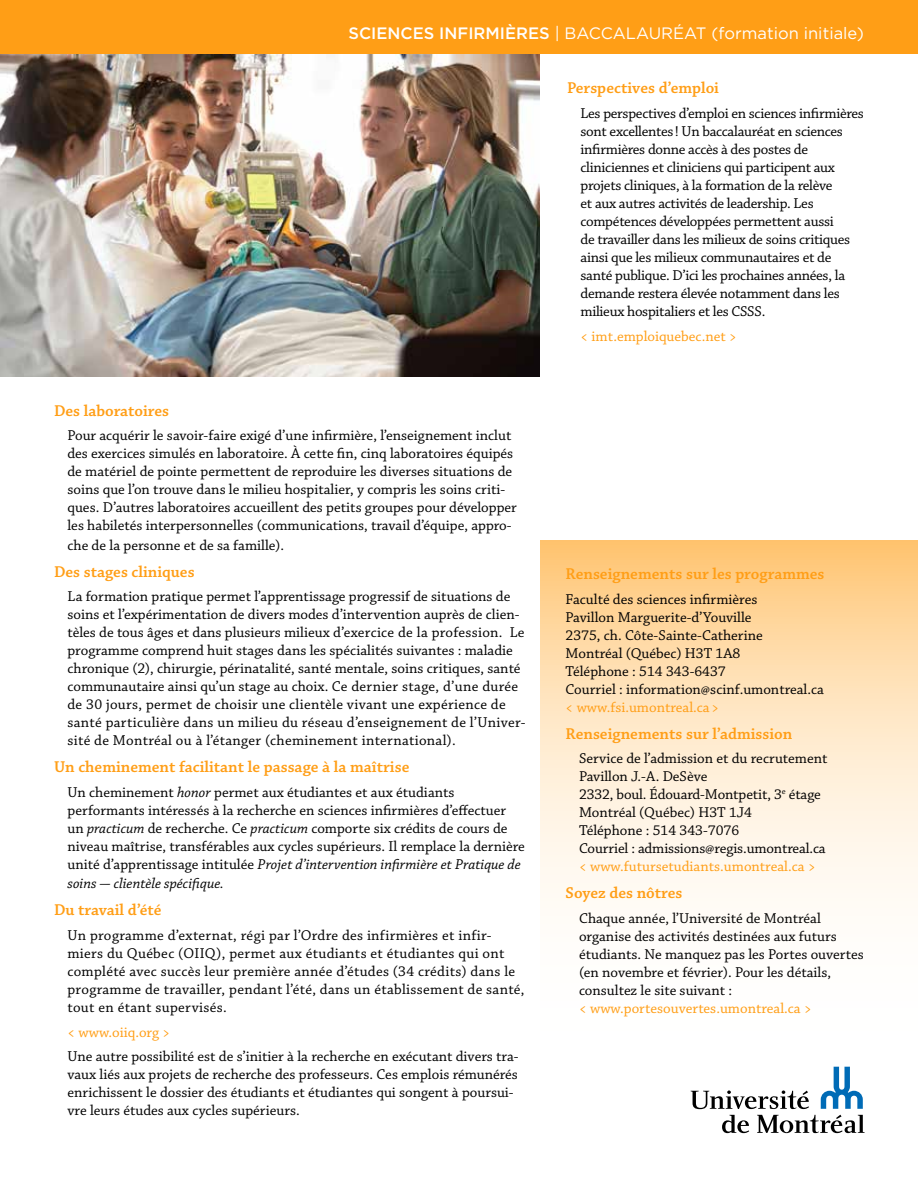
<style>
.page{position:relative;width:918px;height:1188px;background:#fff}
.page>*{position:absolute;margin:0;border:0;box-sizing:border-box;transform-origin:0 0}
.t1{font:600 16.5px "Chaparral Pro";color:#ff9e16}
.t2{font:16.5px "Gotham";color:#fff}
.t3{font:15px/18px "Chaparral Pro";color:#000}
.t4{font:15px/18px "Chaparral Pro";letter-spacing:-.02em;color:#000}
.t5{font:15px/18px "Chaparral Pro";letter-spacing:.02em;color:#000}
.t6{font:15px "Chaparral Pro";color:#ff9e16}
.t7{font:italic 15px "Chaparral Pro";color:#000}
.s1{font-weight:500}
.s2{font-style:italic}
</style>
<div class="page">
<div style="left:0;top:0;width:918px;height:54px;background:#ff9e16"></div>
<img style="left:0;top:54px;width:540px;height:322px">
<svg style="left:540px;top:540px;width:378px;height:527px"></svg>
<svg style="left:821px;top:1067px;width:42px;height:42px"></svg>
<svg style="left:691px;top:1090px;width:118px;height:19px"></svg>
<svg style="left:722px;top:1115px;width:27px;height:18px"></svg>
<svg style="left:757px;top:1115px;width:108px;height:18px"></svg>
<p class="t2" style="left:349px;top:24px;width:517px"><span class="s1">SCIENCES INFIRMIÈRES</span> | BACCALAURÉAT (formation initiale)</p>
<p class="t1" style="left:54px;top:401px;width:117px">Des laboratoires</p>
<p class="t3" style="left:68px;top:427px;width:451px">Pour acquérir le savoir-faire exigé d’une infirmière, l’enseignement inclut des exercices simulés en laboratoire. À cette fin, cinq laboratoires équipés de matériel de pointe permettent de reproduire les diverses situations de soins que l’on trouve dans le milieu hospitalier, y compris les soins criti&shy;ques. D’autres laboratoires accueillent des petits groupes pour développer les habiletés interpersonnelles (communications, travail d’équipe, appro-</p>
<p class="t3" style="left:68px;top:537px;width:218px">che de la personne et de sa famille).</p>
<p class="t1" style="left:54px;top:562px;width:142px">Des stages cliniques</p>
<p class="t3" style="left:68px;top:588px;width:460px">La formation pratique permet l’apprentissage progressif de situations de soins et l’expérimentation de divers modes d’intervention auprès de clien&shy;tèles de tous âges et dans plusieurs milieux d’exercice de la profession. Le programme comprend huit stages dans les spécialités suivantes : maladie chronique (2), chirurgie, périnatalité, santé mentale, soins critiques, santé communautaire ainsi qu’un stage au choix. Ce dernier stage, d’une durée de 30 jours, permet de choisir une clientèle vivant une expérience de santé particulière dans un milieu du réseau d’enseignement de l’Univer&shy;sité de Montréal ou à l’étanger (cheminement international).</p>
<p class="t1" style="left:54px;top:757px;width:357px">Un cheminement facilitant le passage à la maîtrise</p>
<p class="t3" style="left:68px;top:784px;width:459px">Un cheminement <span class="s2">honor</span> permet aux étudiantes et aux étudiants performants intéressés à la recherche en sciences infirmières d’effectuer un <span class="s2">practicum</span> de recherche. Ce <span class="s2">practicum</span> comporte six crédits de cours de niveau maîtrise, transférables aux cycles supérieurs. Il remplace la dernière unité d’apprentissage intitulée <span class="s2">Projet d’intervention infirmière et Pratique de</span></p>
<p class="t7" style="left:68px;top:875px;width:158px">soins - clientèle spécifique.</p>
<p class="t1" style="left:54px;top:900px;width:109px">Du travail d’été</p>
<p class="t5" style="left:68px;top:927px;width:459px">Un programme d’externat, régi par l’Ordre des infirmières et infir&shy;miers du Québec (OIIQ), permet aux étudiants et étudiantes qui ont complété avec succès leur première année d’études (34 crédits) dans le programme de travailler, pendant l’été, dans un établissement de santé, tout en étant supervisés.</p>
<p class="t6" style="left:68px;top:1023px;width:104px">&lt; www.oiiq.org &gt;</p>
<p class="t3" style="left:68px;top:1048px;width:453px">Une autre possibilité est de s’initier à la recherche en exécutant divers tra&shy;vaux liés aux projets de recherche des professeurs. Ces emplois rémunérés enrichissent le dossier des étudiants et étudiantes qui songent à poursui&shy;vre leurs études aux cycles supérieurs.</p>
<p class="t1" style="left:567px;top:79px;width:154px">Perspectives d’emploi</p>
<p class="t4" style="left:580px;top:105px;width:285px">Les perspectives d’emploi en sciences infirmières sont excellentes! Un baccalauréat en sciences infirmières donne accès à des postes de cliniciennes et cliniciens qui participent aux projets cliniques, à la formation de la relève<br>et aux autres activités de leadership. Les compétences développées permettent aussi<br>de travailler dans les milieux de soins critiques ainsi que les milieux communautaires et de santé publique. D’ici les prochaines années, la demande restera élevée notamment dans les milieux hospitaliers et les CSSS.</p>
<p class="t6" style="left:580px;top:328px;width:158px">&lt; imt.emploiquebec.net &gt;</p>
<p class="t1" style="left:566px;top:565px;width:261px">Renseignements sur les programmes</p>
<p class="t3" style="left:566px;top:591px;width:260px">Faculté des sciences infirmières<br>Pavillon Marguerite-d’Youville<br>2375, ch. Côte-Sainte-Catherine<br>Montréal (Québec) H3T 1A8<br>Téléphone : 514 343-6437<br>Courriel : information@scinf.umontreal.ca</p>
<p class="t6" style="left:566px;top:699px;width:155px">&lt; www.fsi.umontreal.ca&gt;</p>
<p class="t1" style="left:566px;top:724px;width:228px">Renseignements sur l’admission</p>
<p class="t3" style="left:579px;top:750px;width:250px">Service de l’admission et du recrutement Pavillon J.-A. DeSève<br>2332, boul. Édouard-Montpetit, 3<sup>e</sup> étage Montréal (Québec) H3T 1J4<br>Téléphone : 514 343-7076<br>Courriel : admissions@regis.umontreal.ca</p>
<p class="t6" style="left:579px;top:858px;width:238px">&lt; www.futursetudiants.umontreal.ca &gt;</p>
<p class="t1" style="left:566px;top:883px;width:118px">Soyez des nôtres</p>
<p class="t3" style="left:579px;top:909px;width:286px">Chaque année, l’Université de Montréal organise des activités destinées aux futurs étudiants. Ne manquez pas les Portes ouvertes (en novembre et février). Pour les détails, consultez le site suivant :</p>
<p class="t6" style="left:579px;top:1000px;width:234px">&lt; www.portesouvertes.umontreal.ca &gt;</p>
</div>
